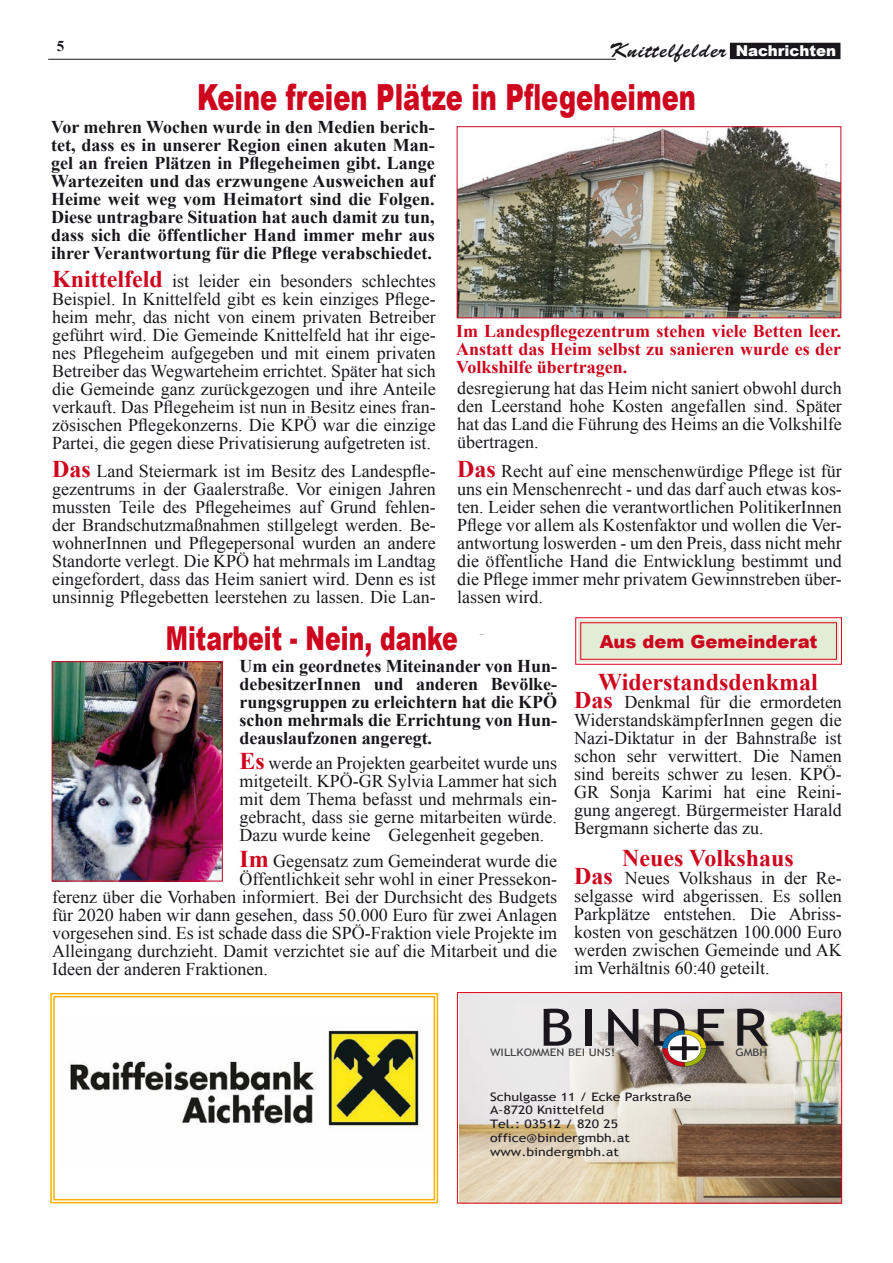
<style>
.page{position:relative;width:893px;height:1263px;background:#fff}
.page>*{position:absolute;margin:0;border:0;box-sizing:border-box;transform-origin:0 0}
.t1{font:51.3px "Trebuchet MS";letter-spacing:.105em;color:#1a171c;scale:1.2 1}
.t2{font:900 36px "Arial";color:#ce061e;scale:.71 1}
.t3{font:900 33px "Arial";color:#ce061e;scale:.71 1}
.t4{font:700 24px "Times New Roman";color:#cd071e}
.t5{font:21px "Brush Script Std";letter-spacing:.05em;color:#1a171c}
.t6{font:18px/18px "Times New Roman";color:#1a171c;text-align:justify}
.t7{font:700 18px/18px "Times New Roman";letter-spacing:-.005em;color:#1a171c;text-align:justify}
.t8{font:700 18px/18px "Times New Roman";color:#ce061e;text-align:justify}
.t9{font:900 18px "Arial";color:#cd071e}
.t10{font:900 15px "Arial";color:#fff}
.t11{font:700 15px "Times New Roman";color:#1a171c}
.t12{font:11.7px/14.1px "Trebuchet MS";color:#1a171c;scale:1.2 1}
.t13{font:10.35px "Trebuchet MS";color:#3e3e40;scale:1.2 1}
.s1{font-weight:700;font-size:24px;color:#ce061e}
.s2{font-weight:700;font-size:24px;color:#cd071e}
</style>
<div class="page">
<hr style="left:48px;top:59px;width:568px;height:1px;background:#1a171c">
<div style="left:730px;top:43px;width:110px;height:16px;background:#1a171c"></div>
<img style="left:459px;top:128px;width:380px;height:188px">
<div style="left:457px;top:126px;width:384px;height:192px;border:1px solid #ce061e"></div>
<svg style="left:575px;top:617px;width:267px;height:48px;background:#e4e2d0"></svg>
<div style="left:580px;top:622px;width:257px;height:38px;border:1px solid #e2001a"></div>
<svg style="left:50px;top:993px;width:389px;height:211px"></svg>
<div style="left:53px;top:996px;width:382px;height:204px;border:1px solid #f8b000"></div>
<img style="left:459px;top:994px;width:381px;height:207px">
<svg style="left:662px;top:1030px;width:44px;height:37px"></svg>
<div style="left:457px;top:992px;width:385px;height:211px;border:1px solid #e2001a"></div>
<img style="left:54px;top:663px;width:167px;height:216px">
<div style="left:52px;top:661px;width:171px;height:220px;border:1px solid #ce061e"></div>
<p class="t11" style="left:57px;top:35px;width:9px">5</p>
<p class="t5" style="left:609px;top:39px;width:119px">Knittelfelder</p>
<p class="t10" style="left:736px;top:40px;width:102px">Nachrichten</p>
<p class="t2" style="left:197px;top:71px;width:704px">Keine freien Plätze in Pflegeheimen</p>
<p class="t7" style="left:51px;top:118px;width:385px">Vor mehren Wochen wurde in den Medien berich&shy;tet, dass es in unserer Region einen akuten Man&shy;gel an freien Plätzen in Pflegeheimen gibt. Lange Wartezeiten und das erzwungene Ausweichen auf Heime weit weg vom Heimatort sind die Folgen.<br>Diese untragbare Situation hat auch damit zu tun, dass sich die öffentlicher Hand immer mehr aus ihrer Verantwortung für die Pflege verabschiedet.</p>
<p class="t6" style="left:52px;top:271px;width:385px"><span class="s1">Knittelfeld</span> ist leider ein besonders schlechtes Beispiel. In Knittelfeld gibt es kein einziges Pflege&shy;heim mehr, das nicht von einem privaten Betreiber geführt wird. Die Gemeinde Knittelfeld hat ihr eige&shy;nes Pflegeheim aufgegeben und mit einem privaten Betreiber das Wegwarteheim errichtet. Später hat sich die Gemeinde ganz zurückgezogen und ihre Anteile verkauft. Das Pflegeheim ist nun in Besitz eines fran&shy;zösischen Pflegekonzerns. Die KPÖ war die einzige Partei, die gegen diese Privatisierung aufgetreten ist.</p>
<p class="t6" style="left:52px;top:462px;width:385px"><span class="s1">Das</span> Land Steiermark ist im Besitz des Landespfle&shy;gezentrums in der Gaalerstraße. Vor einigen Jahren mussten Teile des Pflegeheimes auf Grund fehlen&shy;der Brandschutzmaßnahmen stillgelegt werden. Be&shy;wohnerInnen und Pflegepersonal wurden an andere Standorte verlegt. Die KPÖ hat mehrmals im Landtag eingefordert, dass das Heim saniert wird. Denn es ist unsinnig Pflegebetten leerstehen zu lassen. Die Lan-</p>
<p class="t8" style="left:456px;top:321px;width:387px">Im Landespflegezentrum stehen viele Betten leer.<br>Anstatt das Heim selbst zu sanieren wurde es der Volkshilfe übertragen.</p>
<p class="t6" style="left:457px;top:379px;width:386px">desregierung hat das Heim nicht saniert obwohl durch den Leerstand hohe Kosten angefallen sind. Später hat das Land die Führung des Heims an die Volkshilfe</p>
<p class="t6" style="left:457px;top:433px;width:83px">übertragen.</p>
<p class="t6" style="left:457px;top:462px;width:386px"><span class="s1">Das</span> Recht auf eine menschenwürdige Pflege ist für uns ein Menschenrecht - und das darf auch etwas kos&shy;ten. Leider sehen die verantwortlichen PolitikerInnen Pflege vor allem als Kostenfaktor und wollen die Ver&shy;antwortung loswerden - um den Preis, dass nicht mehr die öffentliche Hand die Entwicklung bestimmt und die Pflege immer mehr privatem Gewinnstreben über&shy;lassen wird.</p>
<p class="t3" style="left:166px;top:615px;width:413px">Mitarbeit - Nein, danke</p>
<p class="t9" style="left:600px;top:629px;width:219px">Aus dem Gemeinderat</p>
<p class="t4" style="left:598px;top:665px;width:221px">Widerstandsdenkmal</p>
<p class="t6" style="left:574px;top:693px;width:269px"><span class="s2">Das</span> Denkmal für die ermordeten WiderstandskämpferInnen gegen die Nazi-Diktatur in der Bahnstraße ist schon sehr verwittert. Die Namen sind bereits schwer zu lesen. KPÖ-GR Sonja Karimi hat eine Reini&shy;gung angeregt. Bürgermeister Harald Bergmann sicherte das zu.</p>
<p class="t4" style="left:622px;top:841px;width:173px">Neues Volkshaus</p>
<p class="t6" style="left:574px;top:868px;width:269px"><span class="s2">Das</span> Neues Volkshaus in der Re&shy;selgasse wird abgerissen. Es sollen Parkplätze entstehen. Die Abriss&shy;kosten von geschätzen 100.000 Euro werden zwischen Gemeinde und AK im Verhältnis 60:40 geteilt.</p>
<p class="t7" style="left:240px;top:656px;width:319px">Um ein geordnetes Miteinander von Hun&shy;debesitzerInnen und anderen Bevölke&shy;rungsgruppen zu erleichtern hat die KPÖ schon mehrmals die Errichtung von Hun&shy;deauslaufzonen angeregt.</p>
<p class="t6" style="left:240px;top:754px;width:319px"><span class="s1">Es</span> werde an Projekten gearbeitet wurde uns mitgeteilt. KPÖ-GR Sylvia Lammer hat sich mit dem Thema befasst und mehrmals ein&shy;gebracht, dass sie gerne mitarbeiten würde.<br>Dazu wurde keine Gelegenheit gegeben.</p>
<p class="t6" style="left:240px;top:851px;width:319px"><span class="s1">Im</span> Gegensatz zum Gemeinderat wurde die</p>
<p class="t6" style="left:240px;top:869px;width:319px">Öffentlichkeit sehr wohl in einer Pressekon-</p>
<p class="t6" style="left:52px;top:887px;width:506px">ferenz über die Vorhaben informiert. Bei der Durchsicht des Budgets</p>
<p class="t6" style="left:52px;top:905px;width:506px">für 2020 haben wir dann gesehen, dass 50.000 Euro für zwei Anlagen</p>
<p class="t6" style="left:52px;top:923px;width:506px">vorgesehen sind. Es ist schade dass die SPÖ-Fraktion viele Projekte im</p>
<p class="t6" style="left:52px;top:941px;width:506px">Alleingang durchzieht. Damit verzichtet sie auf die Mitarbeit und die</p>
<p class="t6" style="left:52px;top:959px;width:217px">Ideen der anderen Fraktionen.</p>
<p class="t1" style="left:539px;top:997px;width:192px">BINDER</p>
<p class="t13" style="left:735px;top:1047px;width:28px">GMBH</p>
<p class="t12" style="left:490px;top:1091px;width:169px;line-height:12.8px">Schulgasse 11 / Ecke Parkstraße<br>A-8720 Knittelfeld</p>
<p class="t12" style="left:490px;top:1117px;width:118px">Tel.: 03512 / 820 25 office@bindergmbh.at www.bindergmbh.at</p>
<p class="t13" style="left:490px;top:1047px;width:106px">WILLKOMMEN BEI UNS!</p>
</div>
